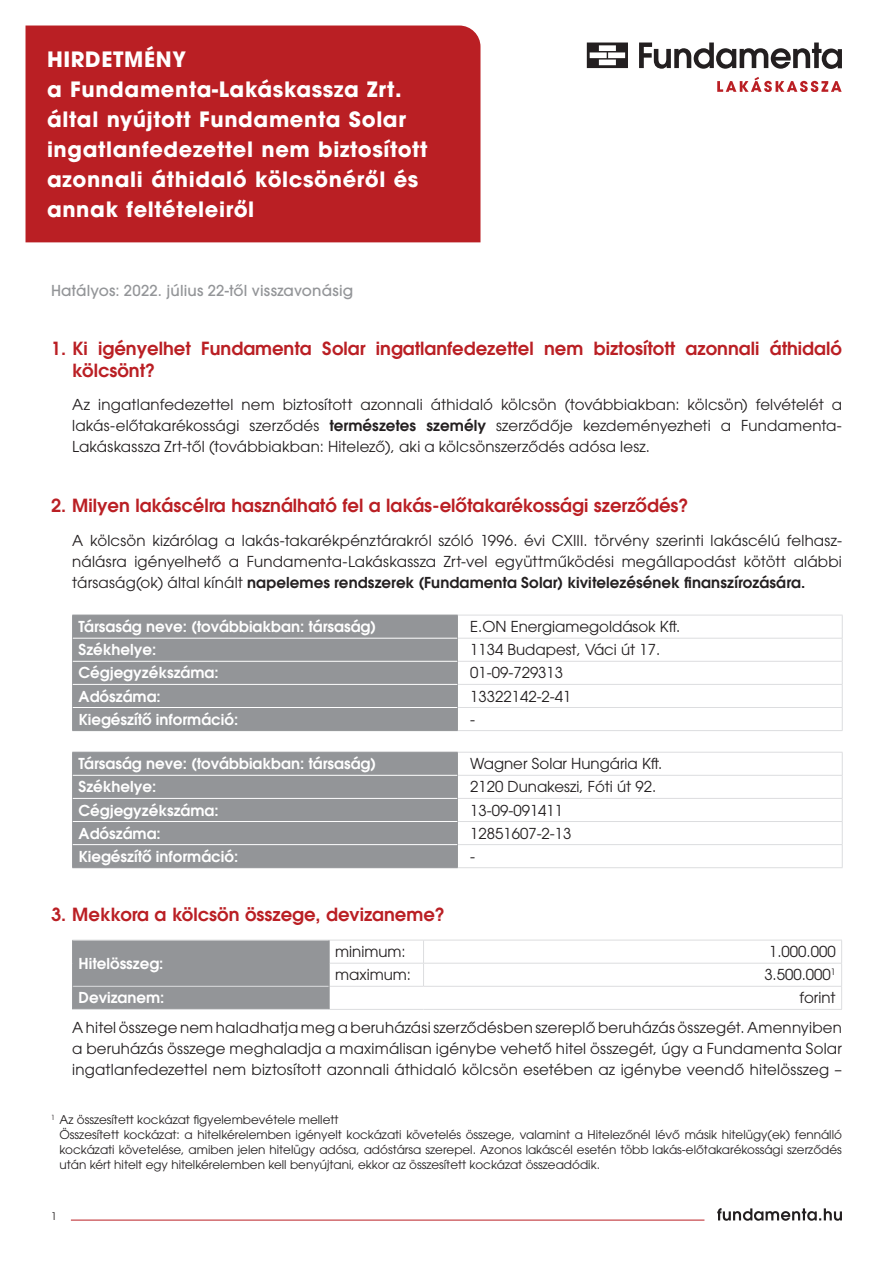
<style>
.page{position:relative;width:893px;height:1263px;background:#fff}
.page>*{position:absolute;margin:0;border:0;box-sizing:border-box;transform-origin:0 0}
.t1{font:700 21px/30px "ITC Avant Garde Pro";letter-spacing:.03em;color:#fff}
.t2{font:600 18px/21.6px "ITC Avant Garde Pro";color:#ba1f24}
.kenyér_OKOK{font:15px/21px "ITC Avant Garde Pro";letter-spacing:.015em;color:#231f20;text-align:justify}
.kenyér{font:600 15px "ITC Avant Garde Pro";color:#fff}
.kenyér-2{font:15px "ITC Avant Garde Pro";color:#231f20}
.kenyér_OKOK-2{font:500 15px "ITC Avant Garde Pro";letter-spacing:.01em;color:#939598}
.t3{font:12px/15px "ITC Avant Garde Pro";color:#231f20;text-align:justify}
.t4{font:10.5px "ITC Avant Garde Pro";color:#231f20}
.s1{font-weight:600}
</style>
<div class="page">
<svg style="left:587px;top:43px;width:41px;height:25px"></svg>
<svg style="left:639px;top:43px;width:203px;height:26px"></svg>
<svg style="left:717px;top:77px;width:125px;height:15px"></svg>
<svg style="left:717px;top:1208px;width:125px;height:13px"></svg>
<hr style="left:71px;top:1220px;width:633px;height:1px;background:#ba1f24">
<hr style="left:458px;top:615px;width:384px;height:1px;background:#dcdddf">
<hr style="left:458px;top:638px;width:384px;height:1px;background:#dcdddf">
<hr style="left:458px;top:661px;width:384px;height:1px;background:#dcdddf">
<hr style="left:458px;top:707px;width:384px;height:1px;background:#dcdddf">
<svg style="left:842px;top:615px;width:1px;height:115px"></svg>
<hr style="left:458px;top:730px;width:384px;height:1px;background:#dcdddf">
<div style="left:72px;top:615px;width:386px;height:115px;background:#939598"></div>
<hr style="left:72px;top:730px;width:386px;height:1px;background:#939598">
<hr style="left:73px;top:638px;width:384px;height:1px;background:#fff">
<hr style="left:73px;top:661px;width:384px;height:1px;background:#fff">
<hr style="left:73px;top:684px;width:384px;height:1px;background:#fff">
<hr style="left:73px;top:707px;width:384px;height:1px;background:#fff">
<hr style="left:458px;top:684px;width:384px;height:1px;background:#dcdddf">
<hr style="left:458px;top:752px;width:384px;height:1px;background:#dcdddf">
<hr style="left:458px;top:775px;width:384px;height:1px;background:#dcdddf">
<hr style="left:458px;top:798px;width:384px;height:1px;background:#dcdddf">
<hr style="left:458px;top:844px;width:384px;height:1px;background:#dcdddf">
<svg style="left:842px;top:752px;width:1px;height:115px"></svg>
<hr style="left:458px;top:867px;width:384px;height:1px;background:#dcdddf">
<div style="left:72px;top:752px;width:386px;height:115px;background:#939598"></div>
<hr style="left:72px;top:867px;width:386px;height:1px;background:#939598">
<hr style="left:73px;top:775px;width:384px;height:1px;background:#fff">
<hr style="left:73px;top:798px;width:384px;height:1px;background:#fff">
<hr style="left:73px;top:821px;width:384px;height:1px;background:#fff">
<hr style="left:73px;top:844px;width:384px;height:1px;background:#fff">
<hr style="left:458px;top:821px;width:384px;height:1px;background:#dcdddf">
<hr style="left:329px;top:940px;width:94px;height:1px;background:#dcdddf">
<hr style="left:423px;top:940px;width:419px;height:1px;background:#dcdddf">
<hr style="left:329px;top:963px;width:94px;height:1px;background:#dcdddf">
<hr style="left:423px;top:963px;width:419px;height:1px;background:#dcdddf">
<svg style="left:423px;top:941px;width:1px;height:45px"></svg>
<hr style="left:329px;top:986px;width:94px;height:1px;background:#dcdddf">
<hr style="left:423px;top:986px;width:419px;height:1px;background:#dcdddf">
<svg style="left:841px;top:941px;width:1px;height:68px"></svg>
<hr style="left:72px;top:1009px;width:257px;height:1px;background:#dcdddf">
<hr style="left:329px;top:1009px;width:94px;height:1px;background:#dcdddf">
<hr style="left:423px;top:1009px;width:419px;height:1px;background:#dcdddf">
<div style="left:72px;top:940px;width:258px;height:69px;background:#939598"></div>
<div style="left:26px;top:26px;width:454px;height:216px;background:#ba1f24"></div>
<p class="t1" style="left:47px;top:44px;width:382px">HIRDETMÉNY<br>a Fundamenta-Lakáskassza Zrt. által nyújtott Fundamenta Solar ingatlanfedezettel nem biztosított azonnali áthidaló kölcsönéről és annak feltételeiről</p>
<p class="kenyér_OKOK-2" style="left:51px;top:281px;width:304px">Hatályos: 2022. július 22-től visszavonásig</p>
<p class="t2" style="left:72px;top:337px;width:771px;text-indent:-21px">1. Ki igényelhet Fundamenta Solar ingatlanfedezettel nem biztosított azonnali áthidaló kölcsönt?</p>
<p class="kenyér_OKOK" style="left:72px;top:394px;width:771px">Az ingatlanfedezettel nem biztosított azonnali áthidaló kölcsön (továbbiakban: kölcsön) felvételét a lakás-előtakarékossági szerződés <span class="s1">természetes személy</span> szerződője kezdeményezheti a Fundamenta-Lakáskassza Zrt-től (továbbiakban: Hitelező), aki a kölcsönszerződés adósa lesz.</p>
<p class="t2" style="left:51px;top:494px;width:639px">2. Milyen lakáscélra használható fel a lakás-előtakarékossági szerződés?</p>
<p class="kenyér_OKOK" style="left:72px;top:530px;width:771px">A kölcsön kizárólag a lakás-takarékpénztárakról szóló 1996. évi CXIII. törvény szerinti lakáscélú felhasz&shy;nálásra igényelhető a Fundamenta-Lakáskassza Zrt-vel együttműködési megállapodást kötött alábbi társaság(ok) által kínált <span class="s1">napelemes rendszerek (Fundamenta Solar) kivitelezésének finanszírozására.</span></p>
<p class="kenyér" style="left:79px;top:617px;width:299px">Társaság neve: (továbbiakban: társaság)</p>
<p class="kenyér-2" style="left:470px;top:617px;width:212px">E.ON Energiamegoldások Kft.</p>
<p class="kenyér" style="left:79px;top:640px;width:79px">Székhelye:</p>
<p class="kenyér-2" style="left:470px;top:640px;width:192px">1134 Budapest, Váci út 17.</p>
<p class="kenyér" style="left:79px;top:663px;width:142px">Cégjegyzékszáma:</p>
<p class="kenyér-2" style="left:470px;top:664px;width:95px">01-09-729313</p>
<p class="kenyér" style="left:79px;top:686px;width:84px">Adószáma:</p>
<p class="kenyér-2" style="left:470px;top:687px;width:103px">13322142-2-41</p>
<p class="kenyér" style="left:79px;top:709px;width:161px">Kiegészítő információ:</p>
<p class="kenyér-2" style="left:470px;top:710px;width:6px">-</p>
<p class="kenyér" style="left:79px;top:754px;width:299px">Társaság neve: (továbbiakban: társaság)</p>
<p class="kenyér-2" style="left:470px;top:754px;width:194px">Wagner Solar Hungária Kft.</p>
<p class="kenyér" style="left:79px;top:777px;width:79px">Székhelye:</p>
<p class="kenyér-2" style="left:470px;top:778px;width:188px">2120 Dunakeszi, Fóti út 92.</p>
<p class="kenyér" style="left:79px;top:800px;width:142px">Cégjegyzékszáma:</p>
<p class="kenyér-2" style="left:470px;top:801px;width:95px">13-09-091411</p>
<p class="kenyér" style="left:79px;top:823px;width:84px">Adószáma:</p>
<p class="kenyér-2" style="left:470px;top:824px;width:103px">12851607-2-13</p>
<p class="kenyér" style="left:79px;top:846px;width:161px">Kiegészítő információ:</p>
<p class="kenyér-2" style="left:470px;top:847px;width:6px">-</p>
<p class="t2" style="left:51px;top:903px;width:395px">3. Mekkora a kölcsön összege, devizaneme?</p>
<p class="kenyér" style="left:79px;top:953px;width:86px">Hitelösszeg:</p>
<p class="kenyér-2" style="left:335px;top:942px;width:72px">minimum:</p>
<p class="kenyér-2" style="left:769px;top:942px;width:68px">1.000.000</p>
<p class="kenyér-2" style="left:335px;top:965px;width:77px">maximum:</p>
<p class="kenyér-2" style="left:764px;top:965px;width:73px">3.500.000<sup>1</sup></p>
<p class="kenyér" style="left:79px;top:988px;width:87px">Devizanem:</p>
<p class="kenyér-2" style="left:799px;top:988px;width:38px">forint</p>
<p class="kenyér_OKOK" style="left:72px;top:1017px;width:771px">A hitel összege nem haladhatja meg a beruházási szerződésben szereplő beruházás összegét. Amennyiben a beruházás összege meghaladja a maximálisan igénybe vehető hitel összegét, úgy a Fundamenta Solar ingatlanfedezettel nem biztosított azonnali áthidaló kölcsön esetében az igénybe veendő hitelösszeg –</p>
<p class="t3" style="left:51px;top:1112px;width:289px"><sup>1</sup> Az összesített kockázat figyelembevétele mellett</p>
<p class="t3" style="left:60px;top:1127px;width:784px">Összesített kockázat: a hitelkérelemben igényelt kockázati követelés összege, valamint a Hitelezőnél lévő másik hitelügy(ek) fennálló kockázati követelése, amiben jelen hitelügy adósa, adóstársa szerepel. Azonos lakáscél esetén több lakás-előtakarékossági szerződés után kért hitelt egy hitelkérelemben kell benyújtani, ekkor az összesített kockázat összeadódik.</p>
<p class="t4" style="left:51px;top:1210px;width:7px">1</p>
</div>
